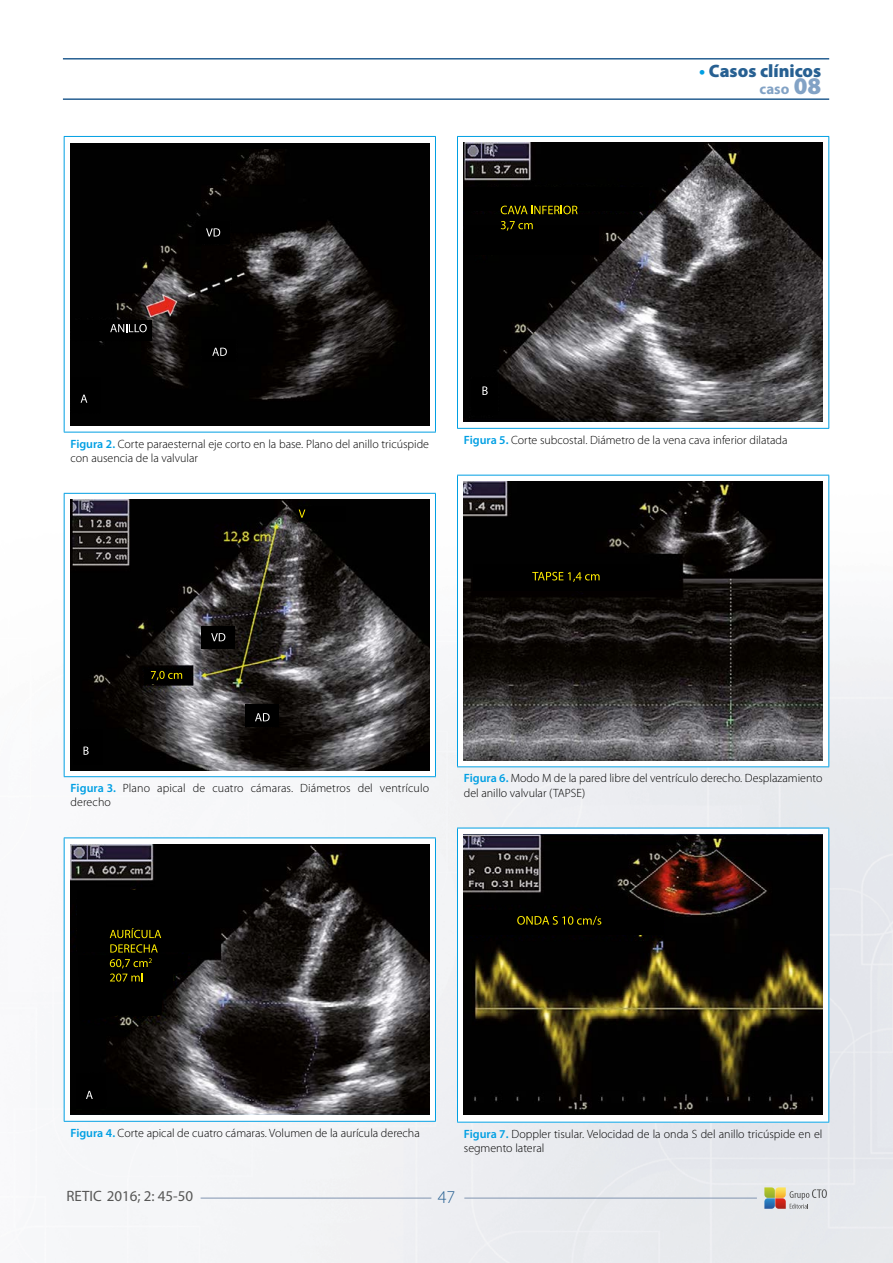
<style>
.page{position:relative;width:893px;height:1263px;background:#fff}
.page>*{position:absolute;margin:0;border:0;box-sizing:border-box;transform-origin:0 0}
.t1{font:900 18px "Myriad Pro";color:#276092}
.t2{font:300 18px "Myriad Pro";color:#276092}
.t3{font:15px "Myriad Pro";color:#575756}
.t4{font:700 15px "Myriad Pro";color:#82a2c5}
.t5{font:300 12px/14.4px "Myriad Pro";color:#000}
.s1{font-weight:700;color:#009fe3}
.s2{font-style:inherit}
.s3{font-weight:900;font-size:24px}
.s4{font-weight:600;color:#009fe3}
</style>
<div class="page">
<svg style="left:764px;top:1187px;width:63px;height:22px"></svg>
<hr style="left:464px;top:1198px;width:293px;height:1px;background:#8194b0">
<hr style="left:63px;top:58px;width:766px;height:2px;background:#276092">
<hr style="left:63px;top:98px;width:766px;height:2px;background:#276092">
<hr style="left:201px;top:1198px;width:230px;height:1px;background:#8194b0">
<hr style="left:64px;top:136px;width:372px;height:1px;background:#009fe3">
<hr style="left:64px;top:137px;width:1px;height:295px;background:#009fe3">
<hr style="left:435px;top:137px;width:1px;height:295px;background:#009fe3">
<hr style="left:64px;top:432px;width:372px;height:1px;background:#009fe3">
<div style="left:70px;top:143px;width:359px;height:283px;background:#000"></div>
<img style="left:99px;top:149px;width:302px;height:251px">
<div style="left:71px;top:377px;width:30px;height:36px;background:#000"></div>
<div style="left:71px;top:321px;width:81px;height:20px;background:#000"></div>
<div style="left:203px;top:339px;width:33px;height:22px;background:#000"></div>
<div style="left:197px;top:221px;width:33px;height:23px;background:#000"></div>
<svg style="left:81px;top:395px;width:6px;height:8px"></svg>
<svg style="left:110px;top:324px;width:37px;height:8px"></svg>
<svg style="left:212px;top:348px;width:15px;height:8px"></svg>
<svg style="left:206px;top:228px;width:14px;height:9px"></svg>
<hr style="left:64px;top:493px;width:372px;height:1px;background:#009fe3">
<hr style="left:64px;top:494px;width:1px;height:282px;background:#009fe3">
<hr style="left:435px;top:494px;width:1px;height:282px;background:#009fe3">
<hr style="left:64px;top:776px;width:372px;height:1px;background:#009fe3">
<img style="left:70px;top:500px;width:359px;height:270px">
<div style="left:299px;top:506px;width:47px;height:16px;background:#000"></div>
<div style="left:144px;top:669px;width:47px;height:15px;background:#000"></div>
<div style="left:74px;top:729px;width:29px;height:36px;background:#000"></div>
<div style="left:245px;top:705px;width:33px;height:22px;background:#000"></div>
<div style="left:202px;top:626px;width:33px;height:22px;background:#000"></div>
<svg style="left:151px;top:671px;width:31px;height:9px"></svg>
<svg style="left:299px;top:509px;width:6px;height:9px"></svg>
<svg style="left:84px;top:746px;width:5px;height:9px"></svg>
<svg style="left:255px;top:713px;width:15px;height:8px"></svg>
<svg style="left:211px;top:633px;width:14px;height:8px"></svg>
<hr style="left:64px;top:837px;width:372px;height:1px;background:#009fe3">
<hr style="left:64px;top:838px;width:1px;height:283px;background:#009fe3">
<hr style="left:435px;top:838px;width:1px;height:283px;background:#009fe3">
<hr style="left:64px;top:1121px;width:372px;height:1px;background:#009fe3">
<img style="left:70px;top:844px;width:359px;height:271px">
<div style="left:77px;top:890px;width:133px;height:61px;background:#000"></div>
<div style="left:77px;top:1073px;width:29px;height:36px;background:#000"></div>
<svg style="left:110px;top:928px;width:51px;height:10px"></svg>
<svg style="left:79px;top:944px;width:109px;height:77px;background:#0e0d04"></svg>
<svg style="left:86px;top:1091px;width:7px;height:8px"></svg>
<hr style="left:457px;top:136px;width:372px;height:1px;background:#009fe3">
<hr style="left:457px;top:137px;width:1px;height:291px;background:#009fe3">
<hr style="left:828px;top:137px;width:1px;height:291px;background:#009fe3">
<hr style="left:457px;top:428px;width:372px;height:1px;background:#009fe3">
<img style="left:463px;top:143px;width:360px;height:279px">
<div style="left:465px;top:187px;width:184px;height:24px;background:#000"></div>
<div style="left:465px;top:225px;width:134px;height:30px;background:#000"></div>
<div style="left:472px;top:377px;width:26px;height:37px;background:#000"></div>
<svg style="left:501px;top:206px;width:77px;height:8px"></svg>
<svg style="left:501px;top:221px;width:32px;height:10px"></svg>
<svg style="left:482px;top:386px;width:6px;height:9px"></svg>
<hr style="left:457px;top:475px;width:372px;height:1px;background:#009fe3">
<hr style="left:457px;top:475px;width:1px;height:291px;background:#009fe3">
<hr style="left:828px;top:475px;width:1px;height:291px;background:#009fe3">
<hr style="left:457px;top:766px;width:372px;height:1px;background:#009fe3">
<img style="left:463px;top:481px;width:360px;height:279px">
<div style="left:473px;top:564px;width:176px;height:26px;background:#000"></div>
<svg style="left:532px;top:572px;width:68px;height:10px"></svg>
<hr style="left:457px;top:828px;width:372px;height:1px;background:#009fe3">
<hr style="left:457px;top:828px;width:1px;height:294px;background:#009fe3">
<hr style="left:828px;top:828px;width:1px;height:294px;background:#009fe3">
<hr style="left:457px;top:1122px;width:372px;height:1px;background:#009fe3">
<img style="left:463px;top:834px;width:360px;height:280px">
<div style="left:463px;top:910px;width:201px;height:25px;background:#000"></div>
<svg style="left:517px;top:916px;width:84px;height:9px"></svg>
<h1 class="t1" style="left:699px;top:59px;width:124px"><span class="s1">•</span> <span class="s2">C</span>asos clínicos</h1>
<p class="t4" style="left:759px;top:79px;width:63px">caso <span class="s3">08</span></p>
<p class="t5" style="left:71px;top:436px;width:360px"><span class="s4">Figura 2.</span> Corte paraesternal eje corto en la base. Plano del anillo tricúspide con ausencia de la valvular</p>
<p class="t5" style="left:464px;top:432px;width:325px"><span class="s4">Figura 5.</span> Corte subcostal. Diámetro de la vena cava inferior dilatada</p>
<p class="t5" style="left:71px;top:781px;width:360px"><span class="s4">Figura 3.</span> Plano apical de cuatro cámaras. Diámetros del ventrículo derecho</p>
<p class="t5" style="left:464px;top:771px;width:360px"><span class="s4">Figura 6.</span> Modo M de la pared libre del ventrículo derecho. Desplazamiento del anillo valvular (TAPSE)</p>
<p class="t5" style="left:71px;top:1125px;width:351px"><span class="s4">Figura 4.</span> Corte apical de cuatro cámaras. Volumen de la aurícula derecha</p>
<p class="t3" style="left:66px;top:1187px;width:128px">RETIC 2016; 2: 45-50</p>
<p class="t5" style="left:464px;top:1126px;width:360px"><span class="s4">Figura 7.</span> Doppler tisular. Velocidad de la onda S del anillo tricúspide en el segmento lateral</p>
<h1 class="t2" style="left:438px;top:1186px;width:19px">47</h1>
</div>
